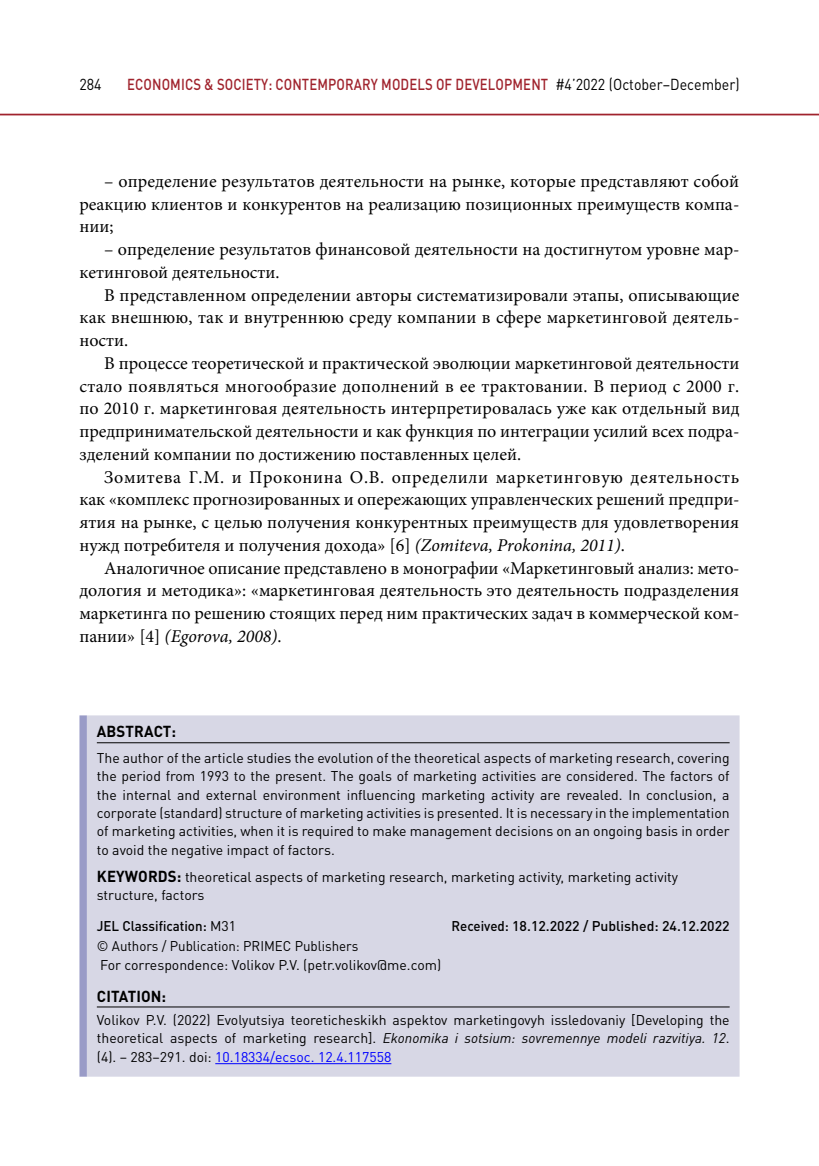
<style>
.page{position:relative;width:819px;height:1166px;background:#fff}
.page>*{position:absolute;margin:0;border:0;box-sizing:border-box;transform-origin:0 0}
.t1{font:18.03px/22.8px "Minion Pro";color:#000;text-align:justify}
.t2{font:500 15.75px "DIN Pro";letter-spacing:.01em;color:#a0232d;scale:.83 1}
.t3{font:700 15.75px "DIN Pro";letter-spacing:.01em;color:#000;scale:.95 1}
.t4{font:15.75px "DIN Pro";color:#000;scale:.9 1}
.t5{font:14px/18.4px "DIN Pro";color:#000;text-align:justify}
.t6{font:14px/18.4px "DIN Pro";color:#000;scale:.95 1}
.t7{font:500 14px "DIN Pro";color:#000;scale:.95 1}
.s1{font-weight:400;color:#000}
.s2{font-style:italic}
.s3{font-weight:700;font-size:15.75px}
.s4{font-weight:400}
.s5{color:#00f}
</style>
<div class="page">
<hr style="left:0;top:114px;width:819px;height:1px;background:#a0232d">
<svg style="left:79px;top:715px;width:8px;height:361px;background:#a0a2cb"></svg>
<div style="left:87px;top:715px;width:652px;height:361px;background:#d7d7e5"></div>
<hr style="left:97px;top:742px;width:632px;height:1px;background:#000">
<hr style="left:97px;top:1006px;width:632px;height:1px;background:#000">
<hr style="left:215px;top:1063px;width:176px;height:1px;background:#00f">
<p class="t4" style="left:79px;top:75px;width:26px">284</p>
<p class="t2" style="left:127px;top:74px;width:739px">ECONOMICS &amp; SOCIETY: СONTEMPORARY MODELS OF DEVELOPMENT <span class="s1">#4’2022 (October–December)</span></p>
<p class="t1" style="left:79px;top:170px;width:661px;text-indent:25px">– определение результатов деятельности на рынке, которые представляют собой реакцию клиентов и конкурентов на реализацию позиционных преимуществ компа&shy;нии;</p>
<p class="t1" style="left:79px;top:238px;width:661px;text-indent:25px">– определение результатов финансовой деятельности на достигнутом уровне мар&shy;кетинговой деятельности.</p>
<p class="t1" style="left:79px;top:283px;width:661px;text-indent:25px">В представленном определении авторы систематизировали этапы, описывающие как внешнюю, так и внутреннюю среду компании в сфере маркетинговой деятель&shy;ности.</p>
<p class="t1" style="left:79px;top:352px;width:661px;text-indent:25px">В процессе теоретической и практической эволюции маркетинговой деятельности стало появляться многообразие дополнений в ее трактовании. В период с 2000 г. по 2010 г. маркетинговая деятельность интерпретировалась уже как отдельный вид предпринимательской деятельности и как функция по интеграции усилий всех подра&shy;зделений компании по достижению поставленных целей.</p>
<p class="t1" style="left:79px;top:465px;width:661px;text-indent:25px">Зомитева Г.М. и Проконина О.В. определили маркетинговую деятельность как «комплекс прогнозированных и опережающих управленческих решений предпри&shy;ятия на рынке, с целью получения конкурентных преимуществ для удовлетворения нужд потребителя и получения дохода» [6] <span class="s2">(Zomiteva, Prokonina, 2011)</span>.</p>
<p class="t1" style="left:79px;top:556px;width:661px;text-indent:25px">Аналогичное описание представлено в монографии «Маркетинговый анализ: мето&shy;дология и методика»: «маркетинговая деятельность это деятельность подразделения маркетинга по решению стоящих перед ним практических задач в коммерческой ком&shy;пании» [4] <span class="s2">(Egorova, 2008)</span>.</p>
<p class="t3" style="left:97px;top:721px;width:85px">ABSTRACT:</p>
<p class="t5" style="left:97px;top:748px;width:634px">The author of the article studies the evolution of the theoretical aspects of marketing research, covering the period from 1993 to the present. The goals of marketing activities are considered. The factors of the internal and external environment influencing marketing activity are revealed. In conclusion, a corporate (standard) structure of marketing activities is presented. It is necessary in the implementation of marketing activities, when it is required to make management decisions on an ongoing basis in order to avoid the negative impact of factors.</p>
<p class="t5" style="left:97px;top:867px;width:583px"><span class="s3">KEYWORDS:</span> theoretical aspects of marketing research, marketing activity, marketing activity structure, factors</p>
<p class="t7" style="left:97px;top:916px;width:148px">JEL Classification: <span class="s4">M31</span></p>
<p class="t7" style="left:451px;top:916px;width:294px">Received: 18.12.2022 / Published: 24.12.2022</p>
<p class="t6" style="left:97px;top:937px;width:364px">© Authors / Publication: PRIMEC Publishers<br>For correspondence: Volikov P.V. (petr.volikov@me.com)</p>
<p class="t3" style="left:97px;top:985px;width:74px">CITATION:</p>
<p class="t5" style="left:97px;top:1010px;width:634px">Volikov P.V. (2022) Evolyutsiya teoreticheskikh aspektov marketingovyh issledovaniy [Developing the theoretical aspects of marketing research]. <span class="s2">Ekonomika i sotsium: sovremennye modeli razvitiya. 12</span>. (4). – 283–291. doi: <span class="s5">10.18334/ecsoc. 12.4.117558</span></p>
</div>
